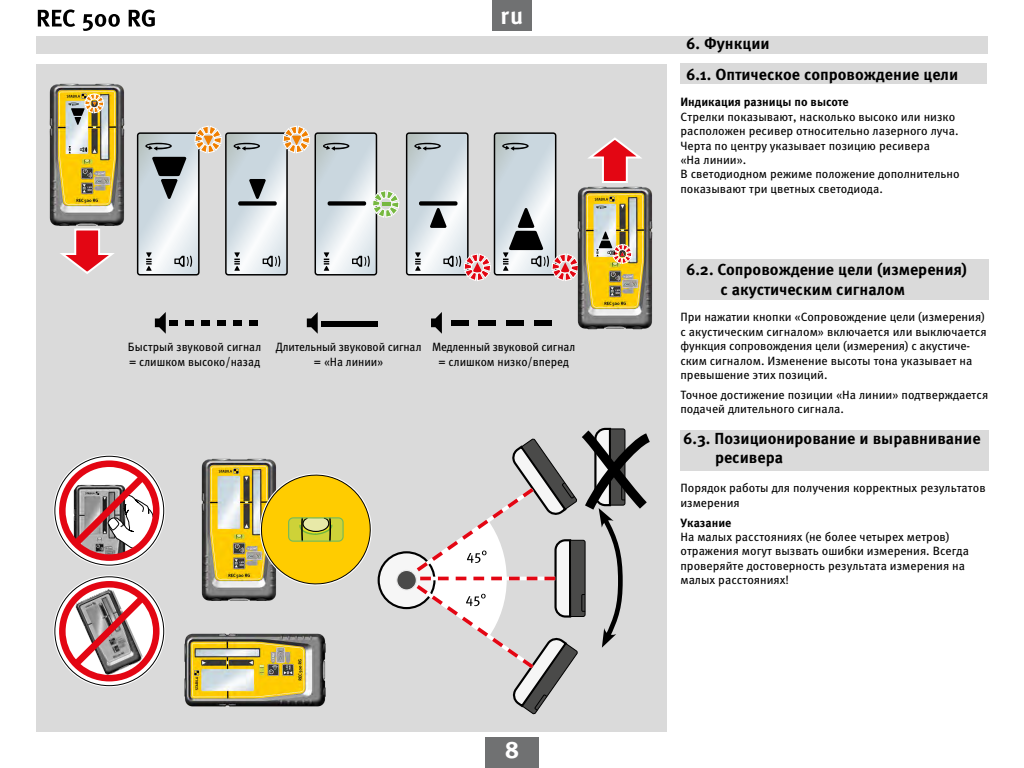
<style>
.page{position:relative;width:1024px;height:768px;background:#fff}
.page>*{position:absolute;margin:0;border:0;box-sizing:border-box;transform-origin:0 0}
.t1{font:700 24px "Meta Pro";color:#fff}
.t2{font:700 16px/19.2px "Meta Pro";color:#000}
.t3{font:12px/14.4px "Meta Pro";color:#000}
.t4{font:12px/14.4px "Meta Pro";color:#000;text-align:center;scale:.95 1}
.t5{font:700 12px "Meta Pro";color:#000}
</style>
<div class="page">
<svg style="left:38px;top:9px;width:117px;height:22px"></svg>
<div style="left:485px;top:738px;width:54px;height:30px;background:#707172"></div>
<div style="left:492px;top:0;width:40px;height:30px;background:#707172"></div>
<div style="left:36px;top:64px;width:630px;height:668px;background:#dadada"></div>
<div style="left:379px;top:552px;width:55px;height:56px;background:#f6f6f6;border-radius:50%"></div>
<div style="left:378px;top:551px;width:58px;height:58px;border:2px solid #000;border-radius:50%"></div>
<svg style="left:397px;top:570px;width:19px;height:20px"></svg>
<div style="left:396px;top:570px;width:21px;height:21px;border:1px solid #e9e9e9;border-radius:50%"></div>
<img style="left:202px;top:458px;width:74px;height:143px">
<svg style="left:256px;top:470px;width:116px;height:119px"></svg>
<img style="left:184px;top:633px;width:141px;height:74px">
<svg style="left:53px;top:575px;width:112px;height:112px"></svg>
<svg style="left:59px;top:581px;width:101px;height:100px;background:#cb9598"></svg>
<svg style="left:55px;top:456px;width:109px;height:109px"></svg>
<svg style="left:59px;top:460px;width:101px;height:101px;background:#cb9498"></svg>
<svg style="left:405px;top:427px;width:245px;height:288px"></svg>
<div style="left:680px;top:64px;width:307px;height:20px;background:#dadada"></div>
<div style="left:36px;top:36px;width:951px;height:17px;background:#dadada"></div>
<div style="left:680px;top:259px;width:309px;height:40px;background:#dadada"></div>
<div style="left:680px;top:430px;width:309px;height:40px;background:#dadada"></div>
<svg style="left:60px;top:228px;width:54px;height:46px"></svg>
<svg style="left:431px;top:312px;width:11px;height:22px"></svg>
<div style="left:451px;top:320px;width:17px;height:6px;background:#000"></div>
<div style="left:479px;top:320px;width:17px;height:6px;background:#000"></div>
<div style="left:507px;top:320px;width:17px;height:6px;background:#000"></div>
<div style="left:535px;top:320px;width:17px;height:6px;background:#000"></div>
<svg style="left:155px;top:312px;width:11px;height:22px"></svg>
<div style="left:170px;top:320px;width:8px;height:6px;background:#000"></div>
<div style="left:185px;top:320px;width:9px;height:6px;background:#000"></div>
<div style="left:201px;top:320px;width:9px;height:6px;background:#000"></div>
<div style="left:217px;top:320px;width:9px;height:6px;background:#000"></div>
<div style="left:233px;top:320px;width:9px;height:6px;background:#000"></div>
<div style="left:249px;top:320px;width:9px;height:6px;background:#000"></div>
<svg style="left:307px;top:312px;width:11px;height:22px"></svg>
<div style="left:321px;top:321px;width:57px;height:6px;background:#000"></div>
<img style="left:50px;top:83px;width:75px;height:143px">
<svg style="left:69px;top:146px;width:2px;height:7px"></svg>
<svg style="left:80px;top:147px;width:7px;height:5px"></svg>
<svg style="left:68px;top:93px;width:36px;height:32px"></svg>
<div style="left:137px;top:132px;width:63px;height:144px;border:1px solid #000;border-radius:2px"></div>
<svg style="left:138px;top:125px;width:262px;height:150px"></svg>
<div style="left:406px;top:132px;width:63px;height:144px;border:1px solid #000;border-radius:2px"></div>
<img style="left:577px;top:187px;width:75px;height:142px">
<svg style="left:407px;top:133px;width:235px;height:149px"></svg>
<h1 class="t1" style="left:501px;top:-3px;width:24px">ru</h1>
<p class="t4" style="left:128px;top:339px;width:142px;text-align:left">Быстрый звуковой сигнал = слишком высоко/назад</p>
<p class="t4" style="left:276px;top:339px;width:155px">Длительный звуковой сигнал = «На линии»</p>
<p class="t4" style="left:432px;top:339px;width:152px">Медленный звуковой сигнал = слишком низко/вперед</p>
<h1 class="t1" style="left:505px;top:731px;width:16px">8</h1>
<h2 class="t2" style="left:686px;top:33px;width:85px">6. Функции</h2>
<h2 class="t2" style="left:686px;top:63px;width:274px">6.1. Оптическое сопровождение цели</h2>
<p class="t5" style="left:680px;top:93px;width:170px">Индикация разницы по высоте</p>
<p class="t3" style="left:680px;top:109px;width:281px">Стрелки показывают, насколько высоко или низко расположен ресивер относительно лазерного луча.<br>Черта по центру указывает позицию ресивера<br>«На линии».<br>В светодиодном режиме положение дополнительно показывают три цветных светодиода.</p>
<h2 class="t2" style="left:720px;top:259px;width:248px;text-indent:-34px">6.2. Сопровождение цели (измерения) с акустическим сигналом</h2>
<p class="t3" style="left:680px;top:309px;width:308px">При нажатии кнопки «Сопровождение цели (измерения) с акустическим сигналом» включается или выключается функция сопровождения цели (измерения) с акустиче&shy;ским сигналом. Изменение высоты тона указывает на превышение этих позиций.</p>
<p class="t3" style="left:680px;top:387px;width:309px">Точное достижение позиции «На линии» подтверждается подачей длительного сигнала.</p>
<h2 class="t2" style="left:715px;top:428px;width:267px;text-indent:-32px">6.3. Позиционирование и выравнивание ресивера</h2>
<p class="t3" style="left:680px;top:480px;width:307px">Порядок работы для получения корректных результатов измерения</p>
<p class="t5" style="left:680px;top:513px;width:52px">Указание</p>
<p class="t3" style="left:680px;top:529px;width:290px">На малых расстояниях (не более четырех метров) отражения могут вызвать ошибки измерения. Всегда проверяйте достоверность результата измерения на малых расстояниях!</p>
</div>
